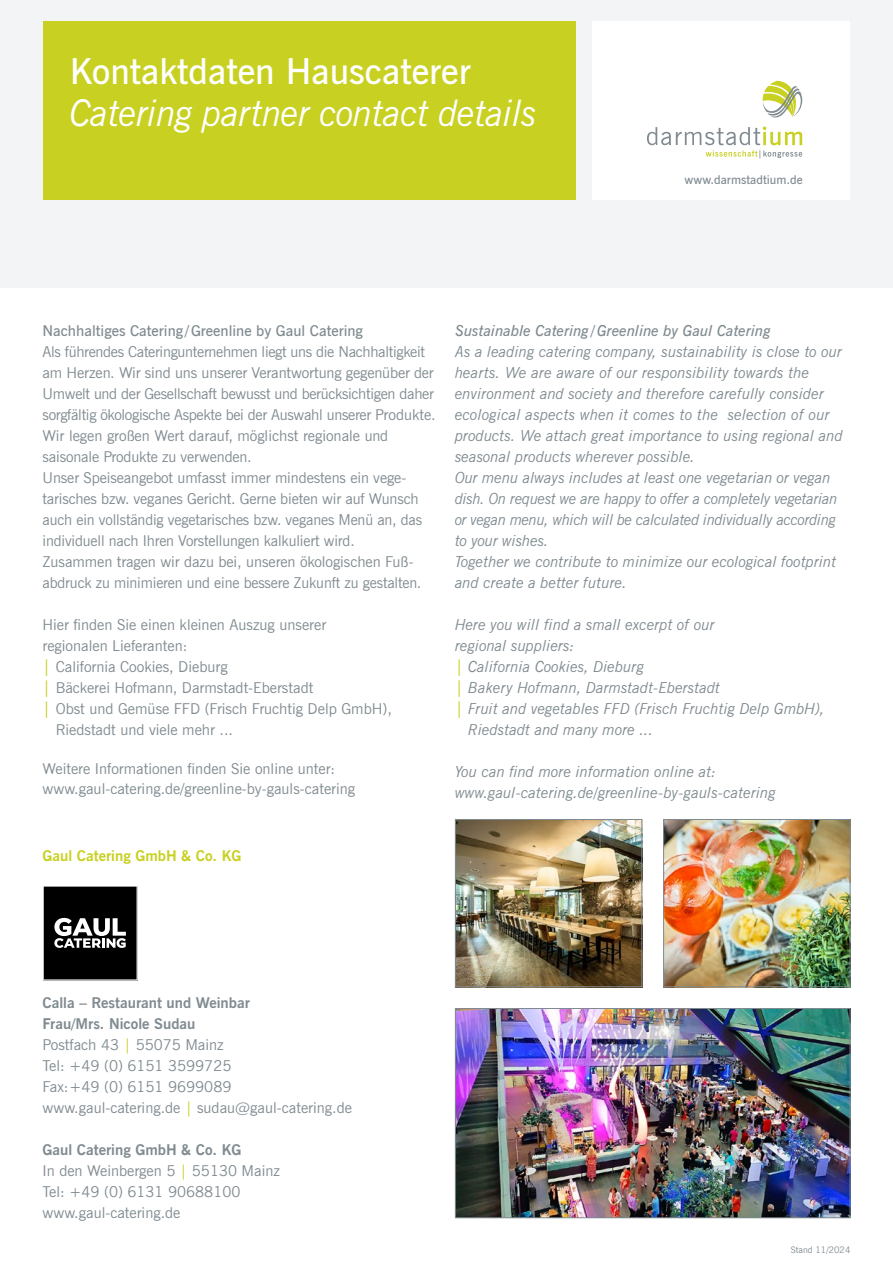
<style>
.page{position:relative;width:893px;height:1263px;background:#fff}
.page>*{position:absolute;margin:0;border:0;box-sizing:border-box;transform-origin:0 0}
.t1{font:italic 36px "News Gothic BT";letter-spacing:-.015em;color:#fff}
.t2{font:600 36px "News Gothic BT";color:#fff}
.t3{font:15px/21px "News Gothic BT";letter-spacing:-.005em;color:#808b91}
.t4{font:italic 15px/21px "News Gothic BT";color:#808b91}
.t5{font:600 15px "News Gothic BT";color:#808b91}
.t6{font:italic 600 15px "News Gothic BT";color:#808b91}
.t7{font:700 15px "News Gothic BT";color:#c8d021}
.t8{font:600 12.15px "News Gothic BT";color:#808b91}
.t9{font:9px "News Gothic BT";color:#808b91}
.s1{font-size:16.5px;color:#c8d021}
.s2{font-style:normal;font-size:16.5px;color:#c8d021}
.s3{font-weight:700}
.s4{color:#c8d021}
</style>
<div class="page">
<div style="left:0;top:0;width:893px;height:288px;background:#f2f4f5"></div>
<div style="left:43px;top:21px;width:532px;height:179px;background:#c8d021"></div>
<div style="left:592px;top:21px;width:258px;height:179px;background:#fff"></div>
<svg style="left:763px;top:81px;width:39px;height:37px"></svg>
<svg style="left:647px;top:127px;width:155px;height:31px"></svg>
<img style="left:457px;top:1010px;width:391px;height:206px">
<div style="left:455px;top:1008px;width:395px;height:210px;border:1px solid #808b91"></div>
<img style="left:665px;top:821px;width:183px;height:164px">
<div style="left:663px;top:819px;width:187px;height:168px;border:1px solid #808b91"></div>
<img style="left:457px;top:821px;width:183px;height:164px">
<div style="left:455px;top:819px;width:187px;height:168px;border:1px solid #808b91"></div>
<svg style="left:43px;top:886px;width:95px;height:95px;background:#282828"></svg>
<h1 class="t2" style="left:70px;top:49px;width:402px">Kontaktdaten Hauscaterer</h1>
<h1 class="t1" style="left:70px;top:91px;width:469px">Catering partner contact details</h1>
<p class="t8" style="left:685px;top:172px;width:120px">www.darmstadtium.de</p>
<p class="t5" style="left:43px;top:322px;width:322px">Nachhaltiges Catering /Greenline by Gaul Catering</p>
<p class="t3" style="left:43px;top:341px;width:395px">Als führendes Cateringunternehmen liegt uns die Nachhaltigkeit am Herzen. Wir sind uns unserer Verantwortung gegenüber der Umwelt und der Gesellschaft bewusst und berücksichtigen daher sorgfältig ökologische Aspekte bei der Auswahl unserer Produkte.<br>Wir legen großen Wert darauf, möglichst regionale und saisonale Produkte zu verwenden.<br>Unser Speiseangebot umfasst immer mindestens ein vege&shy;tarisches bzw. veganes Gericht. Gerne bieten wir auf Wunsch auch ein vollständig vegetarisches bzw. veganes Menü an, das individuell nach Ihren Vorstellungen kalkuliert wird.<br>Zusammen tragen wir dazu bei, unseren ökologischen Fuß&shy;abdruck zu minimieren und eine bessere Zukunft zu gestalten.</p>
<p class="t3" style="left:43px;top:614px;width:285px">Hier finden Sie einen kleinen Auszug unserer</p>
<p class="t3" style="left:43px;top:635px;width:146px">regionalen Lieferanten:</p>
<p class="t3" style="left:43px;top:656px;width:187px"><span class="s1">|</span> California Cookies, Dieburg</p>
<p class="t3" style="left:43px;top:677px;width:272px"><span class="s1">|</span> Bäckerei Hofmann, Darmstadt-Eberstadt</p>
<p class="t3" style="left:43px;top:698px;width:351px"><span class="s1">|</span> Obst und Gemüse FFD (Frisch Fruchtig Delp GmbH),</p>
<p class="t3" style="left:56px;top:719px;width:179px">Riedstadt und viele mehr ...</p>
<p class="t3" style="left:43px;top:759px;width:314px;line-height:19.8px">Weitere Informationen finden Sie online unter: www.gaul-catering.de/greenline-by-gauls-catering</p>
<p class="t7" style="left:43px;top:847px;width:201px">Gaul Catering GmbH &amp; Co. KG</p>
<p class="t6" style="left:455px;top:322px;width:317px">Sustainable Catering /Greenline by Gaul Catering</p>
<p class="t4" style="left:455px;top:341px;width:389px">As a leading catering company, sustainability is close to our hearts. We are aware of our responsibility towards the environment and society and therefore carefully consider ecological aspects when it comes to the selection of our products. We attach great importance to using regional and seasonal products wherever possible.<br>Our menu always includes at least one vegetarian or vegan dish. On request we are happy to offer a completely vegetarian or vegan menu, which will be calculated individually according to your wishes.<br>Together we contribute to minimize our ecological footprint and create a better future.</p>
<p class="t4" style="left:455px;top:614px;width:261px">Here you will find a small excerpt of our</p>
<p class="t4" style="left:455px;top:635px;width:121px">regional suppliers:</p>
<p class="t4" style="left:455px;top:656px;width:191px"><span class="s2">|</span> California Cookies, Dieburg</p>
<p class="t4" style="left:455px;top:677px;width:267px"><span class="s2">|</span> Bakery Hofmann, Darmstadt-Eberstadt</p>
<p class="t4" style="left:455px;top:698px;width:371px"><span class="s2">|</span> Fruit and vegetables FFD (Frisch Fruchtig Delp GmbH),</p>
<p class="t4" style="left:468px;top:719px;width:186px">Riedstadt and many more ...</p>
<p class="t4" style="left:455px;top:761px;width:322px">You can find more information online at: www.gaul-catering.de/greenline-by-gauls-catering</p>
<p class="t3" style="left:43px;top:992px;width:311px"><span class="s3">Calla – Restaurant und Weinbar<br>Frau/Mrs. Nicole Sudau<br></span>Postfach 43 <span class="s4">|</span> 55075 Mainz<br>Tel: +49 (0) 6151 3599725<br>Fax:+49 (0) 6151 9699089 www.gaul-catering.de <span class="s4">|</span> sudau@gaul-catering.de</p>
<p class="t3" style="left:43px;top:1139px;width:239px"><span class="s3">Gaul Catering GmbH &amp; Co. KG<br></span>In den Weinbergen 5 <span class="s4">|</span> 55130 Mainz<br>Tel: +49 (0) 6131 90688100 www.gaul-catering.de</p>
<p class="t9" style="left:791px;top:1244px;width:61px">Stand 11/2024</p>
</div>
